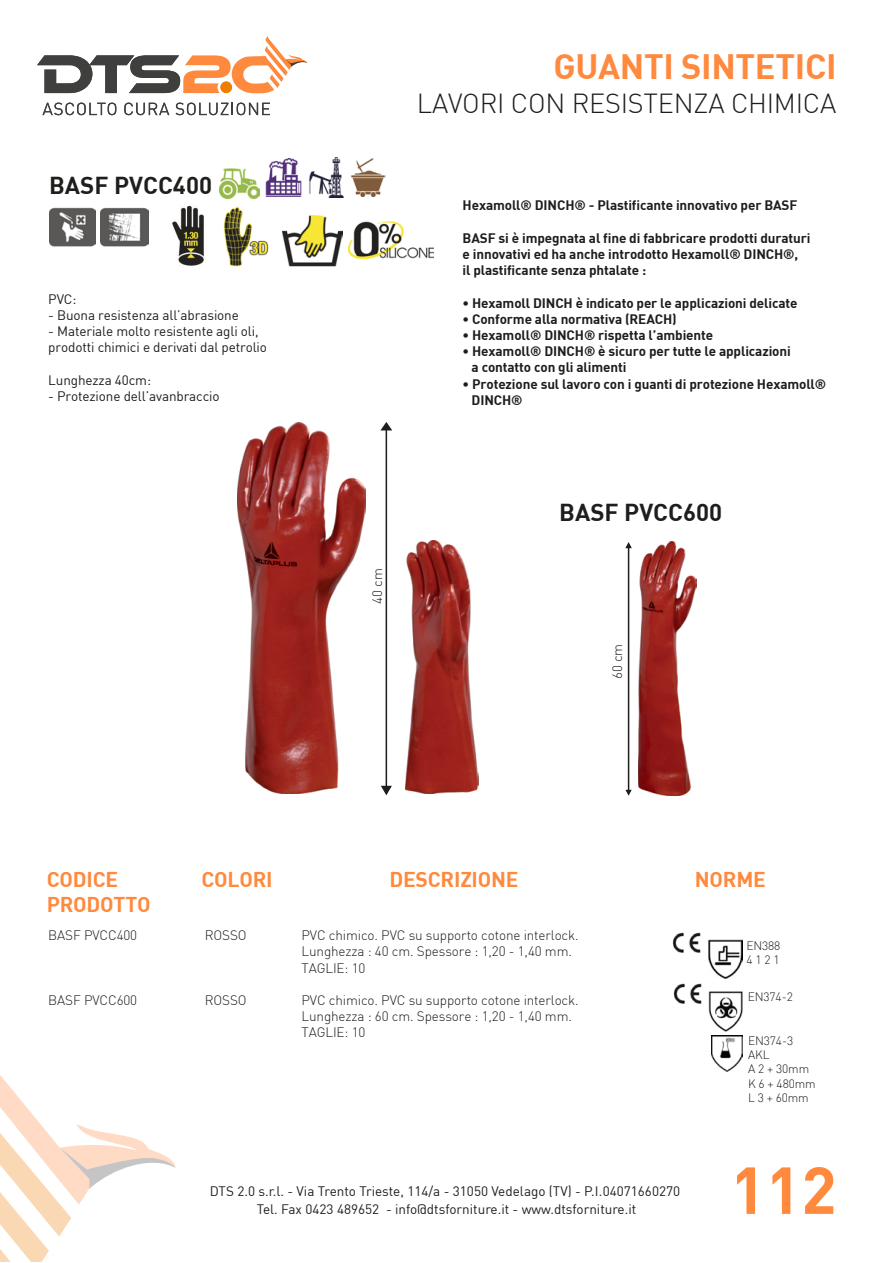
<style>
.page{position:relative;width:893px;height:1263px;background:#fff}
.page>*{position:absolute;margin:0;border:0;box-sizing:border-box;transform-origin:0 0}
.t1{font:700 65.25px "DIN";color:#ff893d}
.t2{font:700 34.5px "DIN";letter-spacing:-.01em;color:#ff893d}
.t3{font:300 27px "DIN";letter-spacing:-.01em;color:#1d1d1b}
.t4{font:700 24px "DIN";color:#1e1e1c}
.t5{font:700 21px "DIN";letter-spacing:-.01em;color:#ff893d}
.t6{font:700 13.5px/16.2px "DIN";letter-spacing:-.01em;color:#1d1d1b}
.t7{font:300 13.5px/16.2px "DIN";letter-spacing:-.01em;color:#1d1d1b}
.t8{font:13.5px/16.2px "DIN";letter-spacing:-.01em;color:#1d1d1b}
.t9{font:13.5px/18px "DIN";color:#1e1e1c;text-align:center}
.t10{font:300 12px/14.4px "DIN";letter-spacing:-.01em;color:#1d1d1b}
</style>
<div class="page">
<svg style="left:42px;top:103px;width:74px;height:12px"></svg>
<svg style="left:124px;top:103px;width:45px;height:12px"></svg>
<svg style="left:176px;top:103px;width:94px;height:12px"></svg>
<svg style="left:37px;top:36px;width:270px;height:57px"></svg>
<svg style="left:0;top:1075px;width:176px;height:187px"></svg>
<img style="left:672px;top:932px;width:29px;height:21px">
<img style="left:709px;top:939px;width:33px;height:40px">
<img style="left:673px;top:983px;width:29px;height:21px">
<img style="left:49px;top:207px;width:47px;height:40px">
<img style="left:265px;top:158px;width:37px;height:38px">
<img style="left:309px;top:157px;width:35px;height:40px">
<img style="left:709px;top:991px;width:33px;height:40px">
<img style="left:712px;top:1036px;width:30px;height:36px">
<img style="left:101px;top:207px;width:47px;height:40px">
<img style="left:219px;top:168px;width:41px;height:32px">
<hr style="left:386px;top:430px;width:1px;height:356px;background:#1d1d1b">
<svg style="left:380px;top:422px;width:13px;height:10px"></svg>
<svg style="left:381px;top:784px;width:11px;height:12px"></svg>
<img style="left:283px;top:215px;width:60px;height:52px">
<img style="left:223px;top:206px;width:46px;height:60px">
<img style="left:348px;top:221px;width:85px;height:39px">
<img style="left:172px;top:205px;width:32px;height:61px">
<hr style="left:628px;top:547px;width:1px;height:243px;background:#1d1d1b">
<svg style="left:625px;top:542px;width:7px;height:7px"></svg>
<svg style="left:625px;top:788px;width:7px;height:8px"></svg>
<img style="left:238px;top:422px;width:127px;height:371px">
<img style="left:405px;top:540px;width:73px;height:254px">
<img style="left:638px;top:542px;width:58px;height:254px">
<img style="left:350px;top:159px;width:35px;height:37px">
<h3 class="t4" style="left:49px;top:170px;width:164px">BASF PVCC400</h3>
<p class="t8" style="left:48px;top:291px;width:30px">PVC:</p>
<p class="t8" style="left:48px;top:307px;width:192px">- Buona resistenza all’abrasione</p>
<p class="t8" style="left:48px;top:323px;width:220px">- Materiale molto resistente agli oli, prodotti chimici e derivati dal petrolio</p>
<p class="t8" style="left:48px;top:372px;width:104px">Lunghezza 40cm:</p>
<p class="t8" style="left:48px;top:388px;width:173px">- Protezione dell’avanbraccio</p>
<h2 class="t2" style="left:553px;top:44px;width:285px">GUANTI SINTETICI</h2>
<h3 class="t3" style="left:417px;top:87px;width:421px">LAVORI CON RESISTENZA CHIMICA</h3>
<p class="t6" style="left:463px;top:197px;width:336px">Hexamoll® DINCH® - Plastificante innovativo per BASF</p>
<p class="t6" style="left:463px;top:229px;width:349px">BASF si è impegnata al fine di fabbricare prodotti duraturi e innovativi ed ha anche introdotto Hexamoll® DINCH®,<br>il plastificante senza phtalate :</p>
<p class="t6" style="left:463px;top:294px;width:336px">• Hexamoll DINCH è indicato per le applicazioni delicate</p>
<p class="t6" style="left:463px;top:310px;width:216px">• Conforme alla normativa (REACH)</p>
<p class="t6" style="left:463px;top:326px;width:252px">• Hexamoll® DINCH® rispetta l’ambiente</p>
<p class="t6" style="left:472px;top:343px;width:321px;text-indent:-9px">• Hexamoll® DINCH® è sicuro per tutte le applicazioni a contatto con gli alimenti</p>
<p class="t6" style="left:472px;top:375px;width:356px;text-indent:-9px">• Protezione sul lavoro con i guanti di protezione Hexamoll®<br>DINCH®</p>
<p class="t7" style="left:369px;top:603px;width:37px;rotate:-90deg">40 cm</p>
<h3 class="t4" style="left:559px;top:496px;width:164px">BASF PVCC600</h3>
<p class="t7" style="left:609px;top:679px;width:37px;rotate:-90deg">60 cm</p>
<h3 class="t5" style="left:47px;top:865px;width:73px">CODICE</h3>
<h3 class="t5" style="left:201px;top:865px;width:73px">COLORI</h3>
<h3 class="t5" style="left:389px;top:865px;width:131px">DESCRIZIONE</h3>
<h3 class="t5" style="left:695px;top:865px;width:73px">NORME</h3>
<h3 class="t5" style="left:47px;top:890px;width:105px">PRODOTTO</h3>
<p class="t7" style="left:48px;top:927px;width:90px">BASF PVCC400</p>
<p class="t7" style="left:205px;top:927px;width:43px">ROSSO</p>
<p class="t7" style="left:302px;top:927px;width:279px">PVC chimico. PVC su supporto cotone interlock.<br>Lunghezza : 40 cm. Spessore : 1,20 - 1,40 mm.<br>TAGLIE: 10</p>
<p class="t7" style="left:302px;top:992px;width:279px">PVC chimico. PVC su supporto cotone interlock.<br>Lunghezza : 60 cm. Spessore : 1,20 - 1,40 mm.<br>TAGLIE: 10</p>
<p class="t10" style="left:746px;top:938px;width:36px">EN388<br>4 1 2 1</p>
<p class="t10" style="left:748px;top:989px;width:47px">EN374-2</p>
<p class="t7" style="left:48px;top:992px;width:90px">BASF PVCC600</p>
<p class="t7" style="left:205px;top:992px;width:43px">ROSSO</p>
<p class="t10" style="left:748px;top:1033px;width:69px">EN374-3<br>AKL<br>A 2 + 30mm<br>K 6 + 480mm<br>L 3 + 60mm</p>
<p class="t9" style="left:210px;top:1182px;width:472px">DTS 2.0 s.r.l. - Via Trento Trieste, 114/a - 31050 Vedelago (TV) - P.I. 04071660270<br>Tel. Fax 0423 489652 - info@dtsforniture.it - www.dtsforniture.it</p>
<h1 class="t1" style="left:730px;top:1148px;width:108px">112</h1>
</div>
